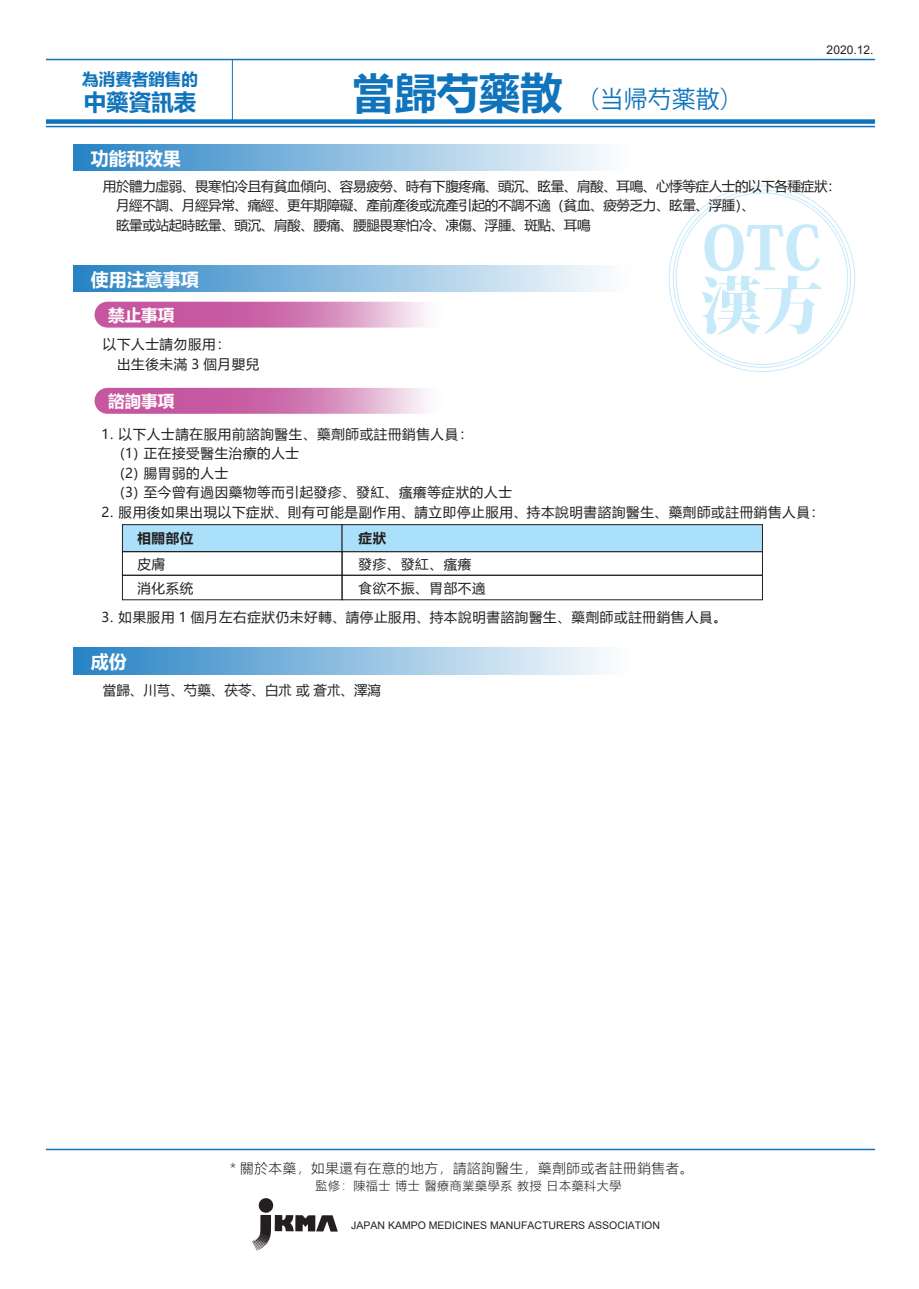
<style>
.page{position:relative;width:919px;height:1289px;background:#fff}
.page>*{position:absolute;margin:0;border:0;box-sizing:border-box;transform-origin:0 0}
.t1{font:24px "Koz Go Pr 6 N";color:#1074bc}
.t2{font:700 22.5px "Microsoft Ya Hei";color:#1074bc}
.t3{font:700 18px "Microsoft Ya Hei";color:#fff}
.t4{font:700 16.5px "Microsoft Ya Hei";color:#fff}
.t5{font:700 16.5px "Microsoft Ya Hei";color:#1074bc}
.t6{font:13.5px/19.5px "Microsoft Ya Hei";letter-spacing:.05em;color:#231f20}
.t7{font:13.5px/19.5px "Microsoft Ya Hei";letter-spacing:-.025em;color:#231f20}
.t8{font:300 13.5px "Microsoft Ya Hei";letter-spacing:.05em;color:#231f20}
.t9{font:13.5px "Microsoft Ya Hei";color:#231f20}
.t10{font:700 13.5px "Microsoft Ya Hei";letter-spacing:.05em;color:#231f20}
.t11{font:300 12px "Microsoft Ya Hei";letter-spacing:.05em;color:#231f20}
.t12{font:12px "Arial";color:#231f20}
.t13{font:10.5px "Arial";color:#231f20}
.s1{font-family:"Microsoft Ya Hei";font-weight:700;font-size:42px}
</style>
<div class="page">
<hr style="left:46px;top:126px;width:829px;height:1px;background:#1074bc">
<hr style="left:46px;top:59px;width:829px;height:1px;background:#1074bc">
<div style="left:46px;top:119px;width:829px;height:5px;background:#1074bc"></div>
<hr style="left:232px;top:60px;width:1px;height:63px;background:#1074bc">
<hr style="left:46px;top:1148px;width:829px;height:2px;background:#1074bc">
<img style="left:252px;top:1198px;width:86px;height:53px">
<svg style="left:669px;top:185px;width:187px;height:187px"></svg>
<svg style="left:74px;top:144px;width:532px;height:27px;background:#8dbde0"></svg>
<svg style="left:94px;top:302px;width:332px;height:25px;background:#d27db5"></svg>
<svg style="left:94px;top:388px;width:332px;height:26px;background:#d27eb6"></svg>
<svg style="left:74px;top:265px;width:735px;height:27px"></svg>
<svg style="left:74px;top:647px;width:532px;height:27px;background:#8dbde0"></svg>
<div style="left:122px;top:524px;width:220px;height:28px;background:#aae0f9;border:1px solid #231f20"></div>
<div style="left:122px;top:551px;width:220px;height:24px;border:1px solid #231f20"></div>
<div style="left:122px;top:575px;width:220px;height:25px;border:1px solid #231f20"></div>
<div style="left:341px;top:575px;width:421px;height:25px;border:1px solid #231f20"></div>
<div style="left:341px;top:524px;width:421px;height:28px;background:#aae0f9;border:1px solid #231f20"></div>
<p class="t5" style="left:82px;top:68px;width:117px">為消費者銷售的</p>
<h2 class="t2" style="left:84px;top:86px;width:114px">中藥資訊表</h2>
<h3 class="t3" style="left:91px;top:146px;width:91px">功能和效果</h3>
<h1 class="t1" style="left:352px;top:85px;width:393px"><span class="s1">當歸芍藥散</span>（当帰芍薬散）</h1>
<p class="t12" style="left:826px;top:41px;width:48px">2020.12.</p>
<p class="t7" style="left:103px;top:175px;width:739px">用於體力虛弱、畏寒怕冷且有貧血傾向、容易疲勞、時有下腹疼痛、頭沉、眩暈、肩酸、耳鳴、心悸等症人士的以下各種症狀：　月經不調、月經异常、痛經、更年期障礙、產前產後或流產引起的不調不適（貧血、疲勞乏力、眩暈、浮腫）、<br>　眩暈或站起時眩暈、頭沉、肩酸、腰痛、腰腿畏寒怕冷、凍傷、浮腫、斑點、耳鳴</p>
<h3 class="t3" style="left:91px;top:267px;width:109px">使用注意事項</h3>
<p class="t4" style="left:108px;top:304px;width:67px">禁止事項</p>
<p class="t6" style="left:103px;top:334px;width:158px">以下人士請勿服用：<br>　出生後未滿 3 個月嬰兒</p>
<p class="t4" style="left:108px;top:389px;width:67px">諮詢事項</p>
<p class="t6" style="left:120px;top:424px;width:393px;text-indent:-19px">1. 以下人士請在服用前諮詢醫生、藥劑師或註冊銷售人員：<br>(1) 正在接受醫生治療的人士<br>(2) 腸胃弱的人士<br>(3) 至今曾有過因藥物等而引起發疹、發紅、瘙癢等症狀的人士</p>
<p class="t6" style="left:101px;top:502px;width:724px">2. 服用後如果出現以下症狀、則有可能是副作用、請立即停止服用、持本說明書諮詢醫生、藥劑師或註冊銷售人員：</p>
<p class="t10" style="left:137px;top:529px;width:58px">相關部位</p>
<p class="t6" style="left:137px;top:553px;width:29px">皮膚</p>
<p class="t6" style="left:358px;top:553px;width:114px">發疹、發紅、瘙癢</p>
<p class="t6" style="left:137px;top:577px;width:58px">消化系统</p>
<p class="t6" style="left:358px;top:577px;width:128px">食欲不振、胃部不適</p>
<p class="t10" style="left:358px;top:529px;width:29px">症狀</p>
<p class="t6" style="left:101px;top:607px;width:627px">3. 如果服用 1 個月左右症狀仍未好轉、請停止服用、持本說明書諮詢醫生、藥劑師或註冊銷售人員。</p>
<h3 class="t3" style="left:91px;top:648px;width:37px">成份</h3>
<p class="t9" style="left:103px;top:681px;width:279px">當歸、川芎、芍藥、茯苓、白朮 或 蒼朮、澤瀉</p>
<p class="t8" style="left:230px;top:1159px;width:464px">* 關於本藥，如果還有在意的地方，請諮詢醫生，藥劑師或者註冊銷售者。</p>
<p class="t11" style="left:315px;top:1177px;width:307px">監修：陳福士 博士 醫療商業藥學系 教授 日本藥科大學</p>
<p class="t13" style="left:351px;top:1217px;width:310px">JAPAN KAMPO MEDICINES MANUFACTURERS ASSOCIATION</p>
</div>
